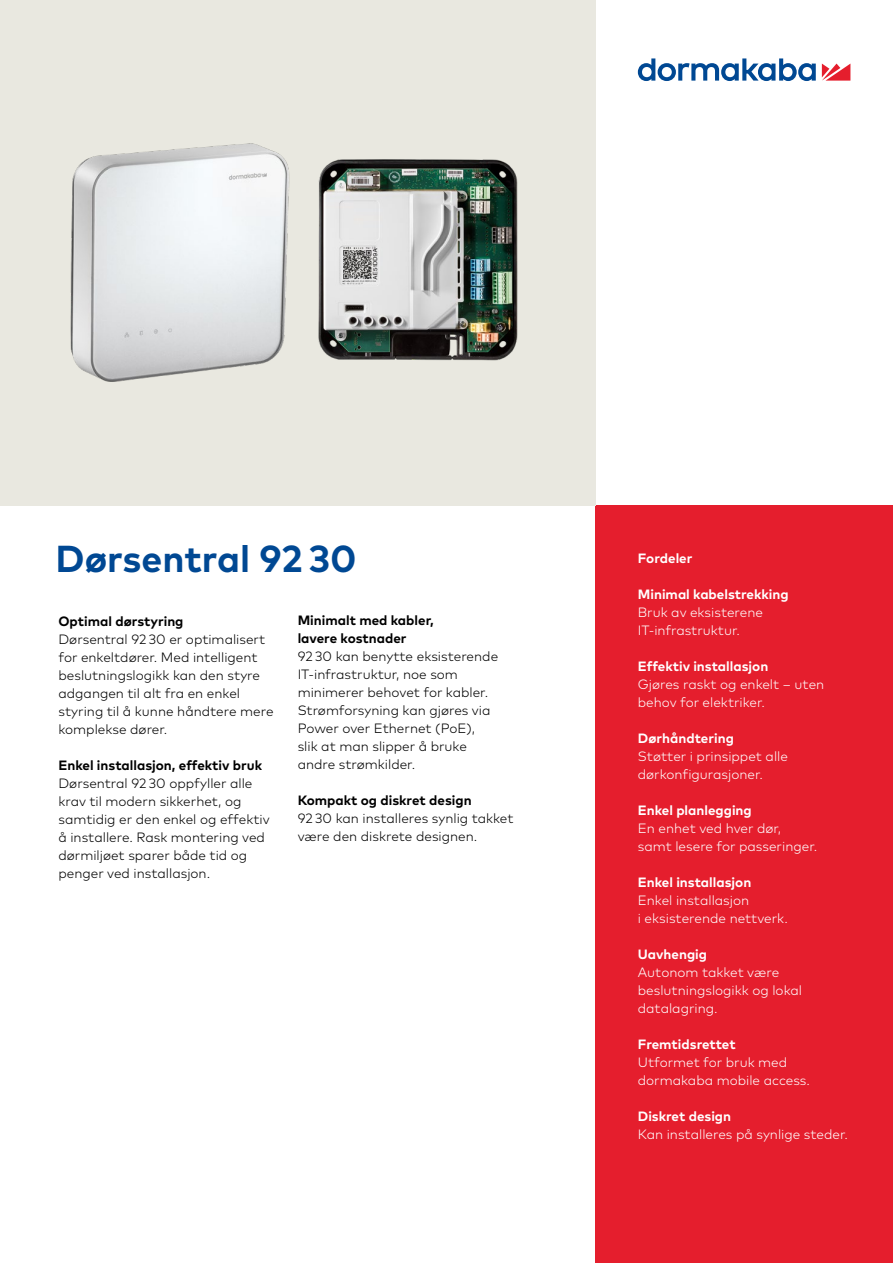
<style>
.page{position:relative;width:893px;height:1263px;background:#fff}
.page>*{position:absolute;margin:0;border:0;box-sizing:border-box;transform-origin:0 0}
.t1{font:700 37.5px "Mark Pro";color:#004893}
.t2{font:300 13.5px/18px "Mark Pro";color:#000}
.t3{font:300 13.5px/18px "Mark Pro";color:#fff}
.t4{font:700 13.5px "Mark Pro";color:#fff}
.t5{font:700 13.5px/18px "Mark Pro";color:#000}
</style>
<div class="page">
<svg style="left:822px;top:64px;width:28px;height:17px"></svg>
<svg style="left:638px;top:58px;width:178px;height:23px"></svg>
<div style="left:595px;top:505px;width:298px;height:758px;background:#e51e2d"></div>
<div style="left:0;top:0;width:595px;height:505px;background:#e9e8e0"></div>
<img style="left:318px;top:159px;width:200px;height:202px">
<img style="left:70px;top:143px;width:220px;height:239px">
<h1 class="t1" style="left:55px;top:530px;width:303px">Dørsentral 92 30</h1>
<p class="t4" style="left:638px;top:547px;width:56px">Fordeler</p>
<p class="t4" style="left:638px;top:583px;width:152px">Minimal kabelstrekking</p>
<p class="t3" style="left:638px;top:602px;width:127px">Bruk av eksisterene<br>IT-infrastruktur.</p>
<p class="t4" style="left:638px;top:655px;width:132px">Effektiv installasjon</p>
<p class="t3" style="left:638px;top:674px;width:188px">Gjøres raskt og enkelt – uten behov for elektriker.</p>
<p class="t4" style="left:638px;top:727px;width:98px">Dørhåndtering</p>
<p class="t3" style="left:638px;top:746px;width:152px">Støtter i prinsippet alle dørkonfigurasjoner.</p>
<p class="t4" style="left:638px;top:799px;width:115px">Enkel planlegging</p>
<p class="t3" style="left:638px;top:818px;width:181px">En enhet ved hver dør, samt lesere for passeringer.</p>
<p class="t4" style="left:638px;top:871px;width:115px">Enkel installasjon</p>
<p class="t3" style="left:638px;top:890px;width:152px">Enkel installasjon<br>i eksisterende nettverk.</p>
<p class="t4" style="left:638px;top:943px;width:71px">Uavhengig</p>
<p class="t3" style="left:638px;top:962px;width:166px">Autonom takket være beslutningslogikk og lokal datalagring.</p>
<p class="t4" style="left:638px;top:1033px;width:99px">Fremtidsrettet</p>
<p class="t3" style="left:638px;top:1052px;width:174px">Utformet for bruk med dormakaba mobile access.</p>
<p class="t4" style="left:638px;top:1105px;width:95px">Diskret design</p>
<p class="t3" style="left:638px;top:1124px;width:212px">Kan installeres på synlige steder.</p>
<p class="t5" style="left:298px;top:610px;width:138px">Minimalt med kabler, lavere kostnader</p>
<p class="t2" style="left:298px;top:647px;width:202px">92 30 kan benytte eksisterende<br>IT-infrastruktur, noe som minimerer behovet for kabler.<br>Strømforsyning kan gjøres via<br>Power over Ethernet (PoE), slik at man slipper å bruke andre strømkilder.</p>
<p class="t5" style="left:298px;top:790px;width:175px">Kompakt og diskret design</p>
<p class="t2" style="left:298px;top:809px;width:217px">92 30 kan installeres synlig takket være den diskrete designen.</p>
<p class="t5" style="left:58px;top:611px;width:127px">Optimal dørstyring</p>
<p class="t2" style="left:58px;top:629px;width:217px">Dørsentral 92 30 er optimalisert for enkeltdører. Med intelligent beslutningslogikk kan den styre adgangen til alt fra en enkel styring til å kunne håndtere mere komplekse dører.</p>
<p class="t5" style="left:58px;top:755px;width:205px">Enkel installasjon, effektiv bruk</p>
<p class="t2" style="left:58px;top:773px;width:213px">Dørsentral 92 30 oppfyller alle krav til modern sikkerhet, og samtidig er den enkel og effektiv å installere. Rask montering ved dørmiljøet sparer både tid og penger ved installasjon.</p>
</div>
